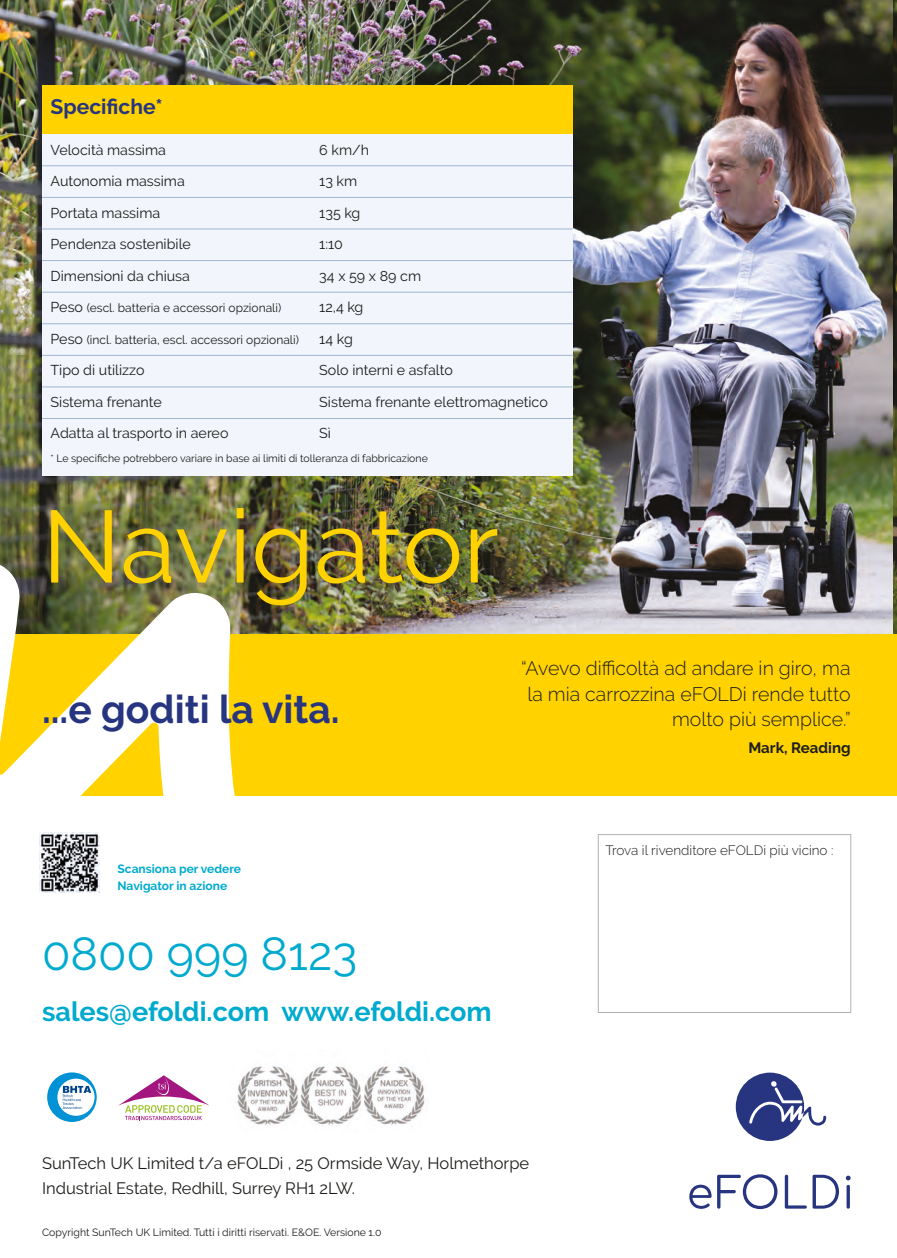
<style>
.page{position:relative;width:897px;height:1258px;background:#fff}
.page>*{position:absolute;margin:0;border:0;box-sizing:border-box;transform-origin:0 0}
.t1{font:102px "Raleway";color:#ffd200}
.t2{font:46.5px "Raleway";color:#00aace}
.t3{font:700 39px "Raleway";color:#273580}
.t4{font:700 27px "Raleway";color:#00aace}
.t5{font:700 21px "Raleway";color:#273580}
.t6{font:300 19.5px/25.5px "Raleway";color:#1d1d1b;text-align:right}
.t7{font:16.5px/25.5px "Raleway";color:#1d1d1b}
.t8{font:700 15px "Raleway";color:#1d1d1b}
.t9{font:14.25px "Raleway";color:#1d1d1b}
.t10{font:300 13.5px "Raleway";color:#1d1d1b}
.t11{font:12px "Raleway";color:#1d1d1b}
.t12{font:700 12px/16.5px "Raleway";color:#00aace}
.t13{font:10.5px "Raleway";color:#1d1d1b}
.s1{font-size:14.25px}
</style>
<div class="page">
<img style="left:0;top:0;width:896px;height:634px">
<svg style="left:735px;top:1072px;width:91px;height:68px"></svg>
<svg style="left:689px;top:1184px;width:22px;height:24px"></svg>
<svg style="left:717px;top:1174px;width:60px;height:34px"></svg>
<svg style="left:784px;top:1174px;width:22px;height:34px"></svg>
<svg style="left:812px;top:1174px;width:26px;height:34px"></svg>
<svg style="left:845px;top:1175px;width:5px;height:33px"></svg>
<div style="left:0;top:634px;width:896px;height:162px;background:#ffd200"></div>
<div style="left:42px;top:133px;width:530px;height:342px;background:#f2f6fc"></div>
<div style="left:42px;top:86px;width:530px;height:48px;background:#ffd200"></div>
<hr style="left:42px;top:165px;width:530px;height:1px;background:#9eb5d3">
<hr style="left:42px;top:197px;width:530px;height:1px;background:#9eb5d3">
<hr style="left:42px;top:229px;width:530px;height:1px;background:#9eb5d3">
<hr style="left:42px;top:260px;width:530px;height:1px;background:#9eb5d3">
<hr style="left:42px;top:292px;width:530px;height:1px;background:#9eb5d3">
<hr style="left:42px;top:323px;width:530px;height:1px;background:#9eb5d3">
<hr style="left:42px;top:355px;width:530px;height:1px;background:#9eb5d3">
<hr style="left:42px;top:386px;width:530px;height:1px;background:#9eb5d3">
<hr style="left:42px;top:418px;width:530px;height:1px;background:#9eb5d3">
<svg style="left:0;top:460px;width:52px;height:336px"></svg>
<svg style="left:11px;top:590px;width:592px;height:423px"></svg>
<svg style="left:47px;top:1072px;width:50px;height:49px"></svg>
<svg style="left:118px;top:1075px;width:91px;height:45px"></svg>
<img style="left:237px;top:1066px;width:188px;height:60px">
<div style="left:598px;top:834px;width:252px;height:178px;border:1px solid #b2b2b2"></div>
<img style="left:40px;top:832px;width:60px;height:60px">
<svg style="left:0;top:0;width:1px;height:21px"></svg>
<svg style="left:892px;top:0;width:5px;height:21px"></svg>
<p class="t5" style="left:51px;top:94px;width:113px">Specifiche*</p>
<p class="t9" style="left:51px;top:141px;width:117px">Velocità massima</p>
<p class="t9" style="left:319px;top:141px;width:51px">6 km/h</p>
<p class="t9" style="left:51px;top:173px;width:136px">Autonomia massima</p>
<p class="t9" style="left:319px;top:173px;width:39px">13 km</p>
<p class="t9" style="left:51px;top:204px;width:111px">Portata massima</p>
<p class="t9" style="left:319px;top:204px;width:43px">135 kg</p>
<p class="t9" style="left:51px;top:236px;width:142px">Pendenza sostenibile</p>
<p class="t9" style="left:319px;top:236px;width:25px">1:10</p>
<p class="t9" style="left:51px;top:267px;width:141px">Dimensioni da chiusa</p>
<p class="t9" style="left:319px;top:267px;width:103px">34 x 59 x 89 cm</p>
<p class="t11" style="left:51px;top:301px;width:232px"><span class="s1">Peso</span> (escl. batteria e accessori opzionali)</p>
<p class="t9" style="left:319px;top:299px;width:46px">12,4 kg</p>
<p class="t11" style="left:51px;top:332px;width:250px"><span class="s1">Peso</span> (incl. batteria, escl. accessori opzionali)</p>
<p class="t9" style="left:319px;top:330px;width:35px">14 kg</p>
<p class="t9" style="left:51px;top:362px;width:95px">Tipo di utilizzo</p>
<p class="t9" style="left:319px;top:362px;width:135px">Solo interni e asfalto</p>
<p class="t9" style="left:51px;top:393px;width:113px">Sistema frenante</p>
<p class="t9" style="left:319px;top:393px;width:230px">Sistema frenante elettromagnetico</p>
<p class="t9" style="left:51px;top:425px;width:179px">Adatta al trasporto in aereo</p>
<p class="t9" style="left:319px;top:425px;width:13px">Sì</p>
<p class="t13" style="left:50px;top:452px;width:379px">* Le specifiche potrebbero variare in base ai limiti di tolleranza di fabbricazione</p>
<p class="t1" style="left:42px;top:487px;width:458px">Navigator</p>
<p class="t3" style="left:42px;top:687px;width:299px">...e goditi la vita.</p>
<p class="t6" style="left:521px;top:655px;width:331px">“Avevo difficoltà ad andare in giro, ma la mia carrozzina eFOLDi rende tutto molto più semplice.”</p>
<p class="t8" style="left:748px;top:738px;width:104px">Mark, Reading</p>
<p class="t12" style="left:117px;top:860px;width:125px">Scansiona per vedere<br>Navigator in azione</p>
<p class="t2" style="left:42px;top:926px;width:316px">0800 999 8123</p>
<p class="t4" style="left:42px;top:995px;width:451px">sales@efoldi.com www.efoldi.com</p>
<p class="t10" style="left:605px;top:842px;width:229px">Trova il rivenditore eFOLDi più vicino :</p>
<p class="t7" style="left:42px;top:1150px;width:488px">SunTech UK Limited t/a eFOLDi , 25 Ormside Way, Holmethorpe<br>Industrial Estate, Redhill, Surrey RH1 2LW.</p>
<p class="t13" style="left:42px;top:1225px;width:341px">Copyright SunTech UK Limited. Tutti i diritti riservati. E&amp;OE. Versione 1.0</p>
</div>
